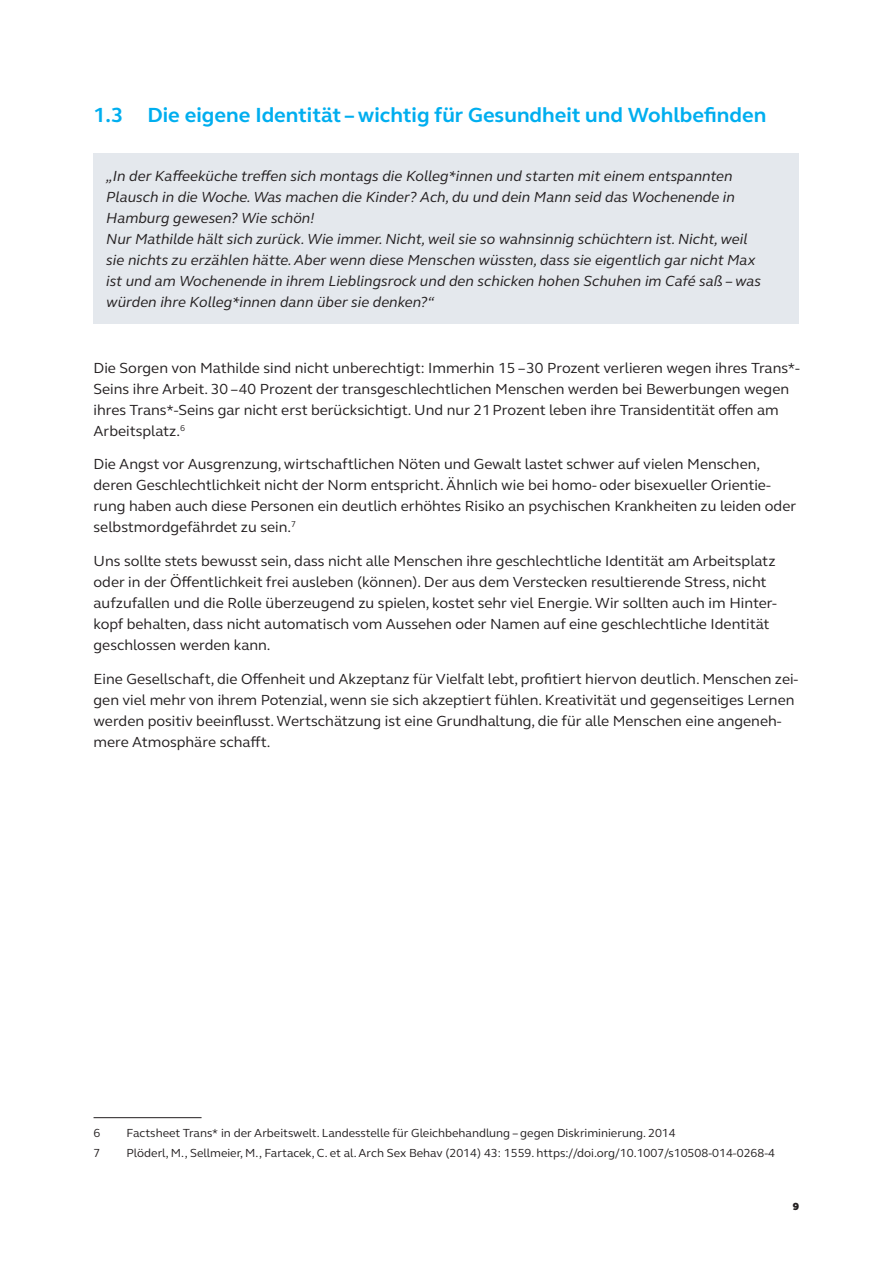
<style>
.page{position:relative;width:893px;height:1263px;background:#fff}
.page>*{position:absolute;margin:0;border:0;box-sizing:border-box;transform-origin:0 0}
.t1{font:700 21px "FS Elliot Pro";color:#00aeef}
.t2{font:15px/21px "FS Elliot Pro";color:#231f20}
.t3{font:italic 15px/21px "FS Elliot Pro";color:#231f20}
.t4{font:800 13.5px "FS Elliot Pro";color:#231f20}
.t5{font:12px "FS Elliot Pro";color:#231f20}
</style>
<div class="page">
<div style="left:94px;top:153px;width:705px;height:171px;background:#e4e8ed"></div>
<hr style="left:94px;top:1117px;width:108px;height:1px;background:#231f20">
<h1 class="t1" style="left:94px;top:101px;width:674px">1.3 Die eigene Identität – wichtig für Gesundheit und Wohlbefinden</h1>
<p class="t3" style="left:106px;top:165px;width:656px">„In der Kaffeeküche treffen sich montags die Kolleg*innen und starten mit einem entspannten Plausch in die Woche. Was machen die Kinder? Ach, du und dein Mann seid das Wochenende in Hamburg gewesen? Wie schön!<br>Nur Mathilde hält sich zurück. Wie immer. Nicht, weil sie so wahnsinnig schüchtern ist. Nicht, weil sie nichts zu erzählen hätte. Aber wenn diese Menschen wüssten, dass sie eigentlich gar nicht Max ist und am Wochenende in ihrem Lieblingsrock und den schicken hohen Schuhen im Café saß – was würden ihre Kolleg*innen dann über sie denken?“</p>
<p class="t2" style="left:94px;top:357px;width:708px">Die Sorgen von Mathilde sind nicht unberechtigt: Immerhin 15 –30 Prozent verlieren wegen ihres Trans*- Seins ihre Arbeit. 30 –40 Prozent der transgeschlechtlichen Menschen werden bei Bewerbungen wegen ihres Trans*-Seins gar nicht erst berücksichtigt. Und nur 21Prozent leben ihre Transidentität offen am Arbeitsplatz.<sup>6</sup></p>
<p class="t2" style="left:94px;top:453px;width:704px">Die Angst vor Ausgrenzung, wirtschaftlichen Nöten und Gewalt lastet schwer auf vielen Menschen, deren Geschlechtlichkeit nicht der Norm entspricht. Ähnlich wie bei homo- oder bisexueller Orientie&shy;rung haben auch diese Personen ein deutlich erhöhtes Risiko an psychischen Krankheiten zu leiden oder selbstmordgefährdet zu sein.<sup>7</sup></p>
<p class="t2" style="left:94px;top:550px;width:685px">Uns sollte stets bewusst sein, dass nicht alle Menschen ihre geschlechtliche Identität am Arbeitsplatz oder in der Öffentlichkeit frei ausleben (können). Der aus dem Verstecken resultierende Stress, nicht aufzufallen und die Rolle überzeugend zu spielen, kostet sehr viel Energie. Wir sollten auch im Hinter&shy;kopf behalten, dass nicht automatisch vom Aussehen oder Namen auf eine geschlechtliche Identität geschlossen werden kann.</p>
<p class="t2" style="left:94px;top:668px;width:706px">Eine Gesellschaft, die Offenheit und Akzeptanz für Vielfalt lebt, profitiert hiervon deutlich. Menschen zei&shy;gen viel mehr von ihrem Potenzial, wenn sie sich akzeptiert fühlen. Kreativität und gegenseitiges Lernen werden positiv beeinflusst. Wertschätzung ist eine Grundhaltung, die für alle Menschen eine angeneh&shy;mere Atmosphäre schafft.</p>
<p class="t5" style="left:94px;top:1125px;width:8px">6</p>
<p class="t5" style="left:127px;top:1125px;width:551px">Factsheet Trans* in der Arbeitswelt. Landesstelle für Gleichbehandlung – gegen Diskriminierung. 2014</p>
<p class="t5" style="left:94px;top:1144px;width:8px">7</p>
<p class="t5" style="left:127px;top:1144px;width:650px">Plöderl, M., Sellmeier, M., Fartacek, C. et al. Arch Sex Behav (2014) 43: 1559. https://doi.org/10.1007/s10508-014-0268-4</p>
<p class="t4" style="left:792px;top:1197px;width:9px">9</p>
</div>
